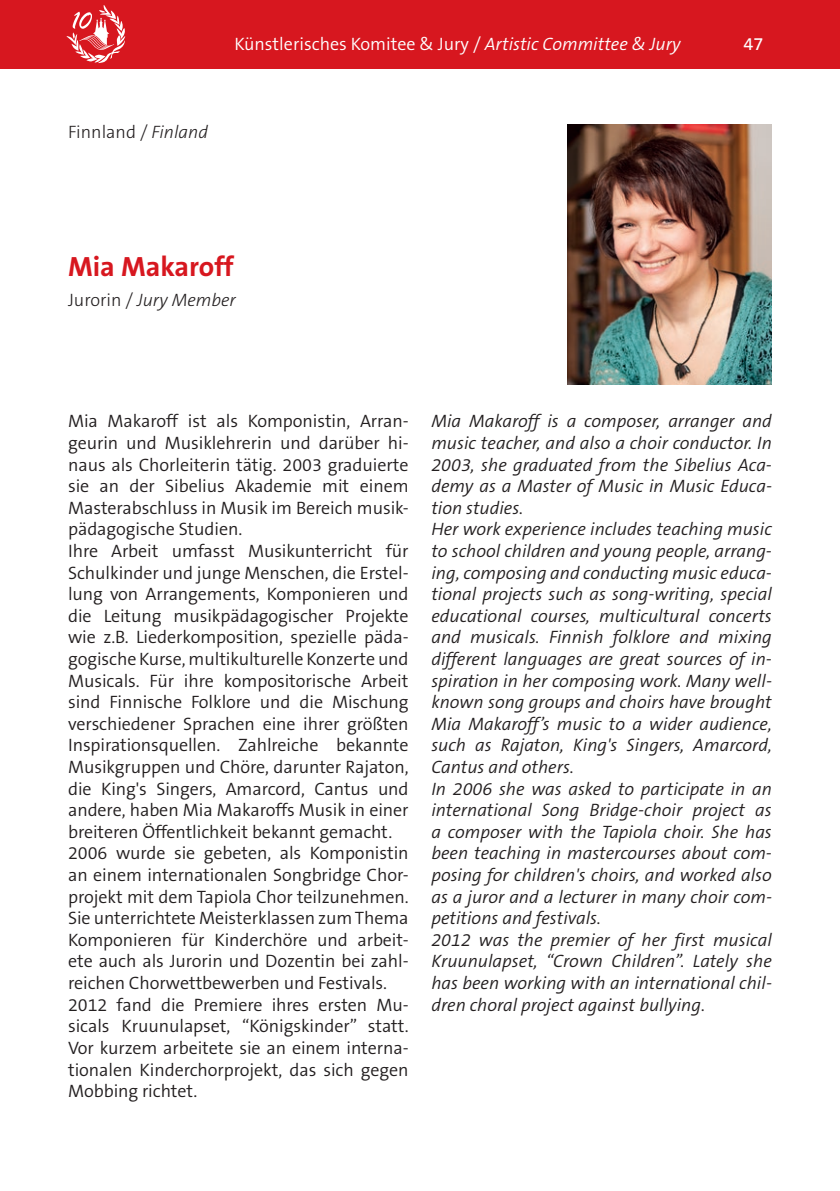
<style>
.page{position:relative;width:840px;height:1191px;background:#fff}
.page>*{position:absolute;margin:0;border:0;box-sizing:border-box;transform-origin:0 0}
.t1{font:700 28px "The Sans B7";color:#d7171f}
.t2{font:300 18px/21.6px "The Sans B4";letter-spacing:-.005em;color:#231f20}
.t3{font:italic 300 18px/21.6px "The Sans B4";color:#231f20}
.t4{font:300 18px "The Sans B4";color:#fff}
.t5{font:italic 300 18px "The Sans B3";color:#231f20}
.t6{font:300 18px "The Sans B3";color:#231f20}
.t7{font:18px "The Sans B5 Plain";color:#fff}
.s1{font-style:italic}
.s2{font-style:normal}
</style>
<div class="page">
<div style="left:0;top:0;width:839px;height:68px;background:#d7171f"></div>
<img style="left:567px;top:125px;width:204px;height:259px">
<svg style="left:67px;top:5px;width:59px;height:58px"></svg>
<p class="t6" style="left:68px;top:122px;width:141px">Finnland / <span class="s1">Finland</span></p>
<p class="t4" style="left:234px;top:34px;width:447px">Künstlerisches Komitee &amp; Jury / <span class="s1">Artistic Committee &amp; Jury</span></p>
<p class="t7" style="left:743px;top:34px;width:21px">47</p>
<h1 class="t1" style="left:68px;top:251px;width:167px">Mia Makaroff</h1>
<p class="t5" style="left:68px;top:290px;width:169px"><span class="s2">Jurorin /</span> Jury Member</p>
<p class="t2" style="left:68px;top:411px;width:342px">Mia Makaroff ist als Komponistin, Arran&shy;geurin und Musiklehrerin und darüber hi&shy;naus als Chorleiterin tätig. 2003 graduierte sie an der Sibelius Akademie mit einem Masterabschluss in Musik im Bereich musik&shy;pädagogische Studien.<br>Ihre Arbeit umfasst Musikunterricht für Schulkinder und junge Menschen, die Erstel&shy;lung von Arrangements, Komponieren und die Leitung musikpädagogischer Projekte wie z.B. Liederkomposition, spezielle päda&shy;gogische Kurse, multikulturelle Konzerte und Musicals. Für ihre kompositorische Arbeit sind Finnische Folklore und die Mischung verschiedener Sprachen eine ihrer größten Inspirationsquellen. Zahlreiche bekannte Musikgruppen und Chöre, darunter Rajaton, die King's Singers, Amarcord, Cantus und andere, haben Mia Makaroffs Musik in einer breiteren Öffentlichkeit bekannt gemacht.<br>2006 wurde sie gebeten, als Komponistin an einem internationalen Songbridge Chor&shy;projekt mit dem Tapiola Chor teilzunehmen.<br>Sie unterrichtete Meisterklassen zum Thema Komponieren für Kinderchöre und arbeit&shy;ete auch als Jurorin und Dozentin bei zahl&shy;reichen Chorwettbewerben und Festivals.<br>2012 fand die Premiere ihres ersten Mu&shy;sicals Kruunulapset, “Königskinder” statt.<br>Vor kurzem arbeitete sie an einem interna&shy;tionalen Kinderchorprojekt, das sich gegen Mobbing richtet.</p>
<p class="t3" style="left:431px;top:411px;width:342px">Mia Makaroff is a composer, arranger and music teacher, and also a choir conductor. In 2003, she graduated from the Sibelius Aca&shy;demy as a Master of Music in Music Educa&shy;tion studies.<br>Her work experience includes teaching music to school children and young people, arrang&shy;ing, composing and conducting music educa&shy;tional projects such as song-writing, special educational courses, multicultural concerts and musicals. Finnish folklore and mixing different languages are great sources of in&shy;spiration in her composing work. Many well&shy;known song groups and choirs have brought Mia Makaroff’s music to a wider audience, such as Rajaton, King's Singers, Amarcord, Cantus and others.<br>In 2006 she was asked to participate in an international Song Bridge-choir project as a composer with the Tapiola choir. She has been teaching in mastercourses about com&shy;posing for children's choirs, and worked also as a juror and a lecturer in many choir com&shy;petitions and festivals.<br>2012 was the premier of her first musical Kruunulapset, “Crown Children”. Lately she has been working with an international chil&shy;dren choral project against bullying.</p>
</div>
